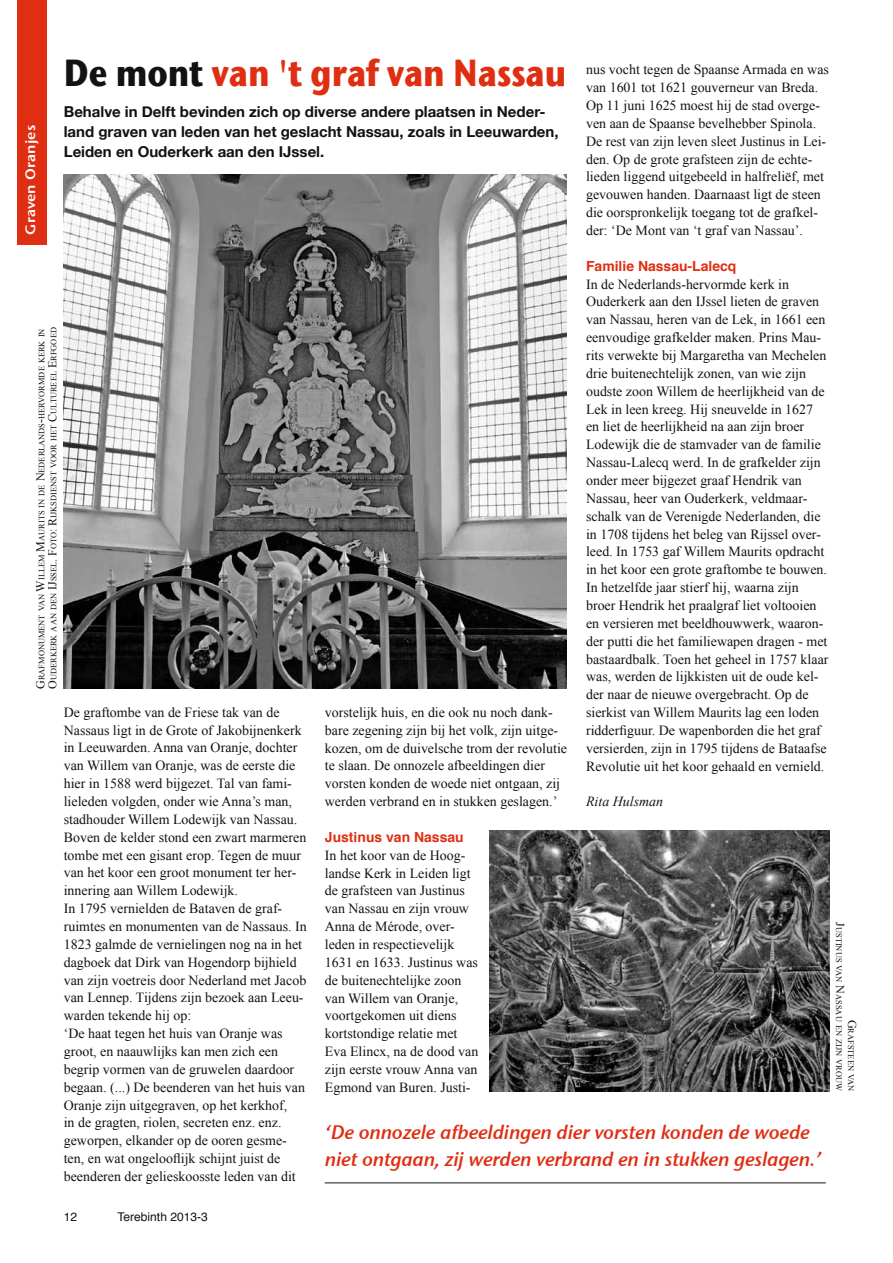
<style>
.page{position:relative;width:893px;height:1263px;background:#fff}
.page>*{position:absolute;margin:0;border:0;box-sizing:border-box;transform-origin:0 0}
.t1{font:700 37.5px "Stone Sans ITC";letter-spacing:-.005em;color:#e02e12;scale:.85 1}
.t2{font:19.5px/27px "Stone Sans Sem OSITCTT Semi Ita";letter-spacing:-.01em;color:#e02e12}
.t3{font:700 15px/20.1px "Helvetica Neue";color:#111212}
.t4{font:13.95px/17.9px "Times New Roman";color:#111212}
.t5{font:700 13.95px "Helvetica";color:#e02e12}
.t6{font:italic 13.95px "Times New Roman";color:#111212}
.t7{font:13.5px "Stone Sans ITC Semi";letter-spacing:.01em;color:#fff;scale:1.1 1}
.t8{font:12px "Helvetica";color:#111212}
.t9{font:8.4px/12px "Times New Roman";color:#111212;text-align:right}
.s1{color:#111212}
.s2{font-size:12px}
</style>
<div class="page">
<div style="left:17px;top:0;width:30px;height:245px;background:#e02e12"></div>
<hr style="left:325px;top:1182px;width:501px;height:1px;background:#111212">
<img style="left:489px;top:831px;width:340px;height:260px">
<img style="left:64px;top:174px;width:503px;height:514px">
<h1 class="t1" style="left:64px;top:49px;width:593px"><span class="s1">De mont</span> van 't graf van Nassau</h1>
<p class="t3" style="left:64px;top:101px;width:496px">Behalve in Delft bevinden zich op diverse andere plaatsen in Neder&shy;land graven van leden van het geslacht Nassau, zoals in Leeuwarden,<br>Leiden en Ouderkerk aan den IJssel.</p>
<p class="t4" style="left:586px;top:60px;width:244px">nus vocht tegen de Spaanse Armada en was van 1601 tot 1621 gouverneur van Breda.<br>Op 11 juni 1625 moest hij de stad overge&shy;ven aan de Spaanse bevelhebber Spinola.<br>De rest van zijn leven sleet Justinus in Lei&shy;den. Op de grote grafsteen zijn de echte&shy;lieden liggend uitgebeeld in halfreliëf, met gevouwen handen. Daarnaast ligt de steen die oorspronkelijk toegang tot de grafkel&shy;der: ‘De Mont van ‘t graf van Nassau’.</p>
<p class="t5" style="left:586px;top:254px;width:152px">Familie Nassau-Lalecq</p>
<p class="t4" style="left:586px;top:275px;width:244px">In de Nederlands-hervormde kerk in Ouderkerk aan den IJssel lieten de graven van Nassau, heren van de Lek, in 1661 een eenvoudige grafkelder maken. Prins Mau&shy;rits verwekte bij Margaretha van Mechelen drie buitenechtelijk zonen, van wie zijn oudste zoon Willem de heerlijkheid van de Lek in leen kreeg. Hij sneuvelde in 1627 en liet de heerlijkheid na aan zijn broer Lodewijk die de stamvader van de familie Nassau-Lalecq werd. In de grafkelder zijn onder meer bijgezet graaf Hendrik van Nassau, heer van Ouderkerk, veldmaar&shy;schalk van de Verenigde Nederlanden, die in 1708 tijdens het beleg van Rijssel over&shy;leed. In 1753 gaf Willem Maurits opdracht in het koor een grote graftombe te bouwen.<br>In hetzelfde jaar stierf hij, waarna zijn broer Hendrik het praalgraf liet voltooien en versieren met beeldhouwwerk, waaron&shy;der putti die het familiewapen dragen - met bastaardbalk. Toen het geheel in 1757 klaar was, werden de lijkkisten uit de oude kel&shy;der naar de nieuwe overgebracht. Op de sierkist van Willem Maurits lag een loden ridderfiguur. De wapenborden die het graf versierden, zijn in 1795 tijdens de Bataafse Revolutie uit het koor gehaald en vernield.</p>
<p class="t6" style="left:586px;top:792px;width:79px">Rita Hulsman</p>
<p class="t7" style="left:22px;top:235px;width:101px;rotate:-90deg">Graven Oranjes</p>
<p class="t9" style="left:36px;top:689px;width:363px;text-align:left;rotate:-90deg"><span class="s2">G</span>rafmonument van <span class="s2">W</span>illem <span class="s2">M</span>aurits in de <span class="s2">N</span>ederlands<span class="s2">-</span>hervormde kerk in<br><span class="s2">O</span>uderkerk aan den <span class="s2">IJ</span>ssel<span class="s2">. F</span>oto<span class="s2">: R</span>ijksdienst voor het <span class="s2">C</span>ultureel <span class="s2">E</span>rfgoed</p>
<p class="t4" style="left:64px;top:703px;width:244px">De graftombe van de Friese tak van de Nassaus ligt in de Grote of Jakobijnenkerk in Leeuwarden. Anna van Oranje, dochter van Willem van Oranje, was de eerste die hier in 1588 werd bijgezet. Tal van fami&shy;lieleden volgden, onder wie Anna’s man, stadhouder Willem Lodewijk van Nassau.<br>Boven de kelder stond een zwart marmeren tombe met een gisant erop. Tegen de muur van het koor een groot monument ter her&shy;innering aan Willem Lodewijk.<br>In 1795 vernielden de Bataven de graf&shy;ruimtes en monumenten van de Nassaus. In 1823 galmde de vernielingen nog na in het dagboek dat Dirk van Hogendorp bijhield van zijn voetreis door Nederland met Jacob van Lennep. Tijdens zijn bezoek aan Leeu&shy;warden tekende hij op:<br>‘De haat tegen het huis van Oranje was groot, en naauwlijks kan men zich een begrip vormen van de gruwelen daardoor begaan. (...) De beenderen van het huis van Oranje zijn uitgegraven, op het kerkhof,<br>in de gragten, riolen, secreten enz. enz. geworpen, elkander op de ooren gesme&shy;ten, en wat ongelooflijk schijnt juist de beenderen der gelieskoosste leden van dit</p>
<p class="t4" style="left:325px;top:703px;width:244px">vorstelijk huis, en die ook nu noch dank&shy;bare zegening zijn bij het volk, zijn uitge&shy;kozen, om de duivelsche trom der revolutie te slaan. De onnozele afbeeldingen dier vorsten konden de woede niet ontgaan, zij werden verbrand en in stukken geslagen.’</p>
<p class="t5" style="left:325px;top:826px;width:140px">Justinus van Nassau</p>
<p class="t4" style="left:325px;top:846px;width:155px">In het koor van de Hoog&shy;landse Kerk in Leiden ligt de grafsteen van Justinus van Nassau en zijn vrouw<br>Anna de Mérode, over&shy;leden in respectievelijk<br>1631 en 1633. Justinus was de buitenechtelijke zoon van Willem van Oranje, voortgekomen uit diens kortstondige relatie met<br>Eva Elincx, na de dood van zijn eerste vrouw Anna van<br>Egmond van Buren. Justi-</p>
<p class="t9" style="left:857px;top:922px;width:170px;rotate:90deg"><span class="s2">G</span>rafsteen van<br><span class="s2">J</span>ustinus van <span class="s2">N</span>assau en zijn vrouw</p>
<h2 class="t2" style="left:325px;top:1119px;width:498px">‘De onnozele afbeeldingen dier vorsten konden de woede niet ontgaan, zij werden verbrand en in stukken geslagen.’</h2>
<p class="t8" style="left:64px;top:1207px;width:15px">12</p>
<p class="t8" style="left:118px;top:1207px;width:92px">Terebinth 2013-3</p>
</div>
